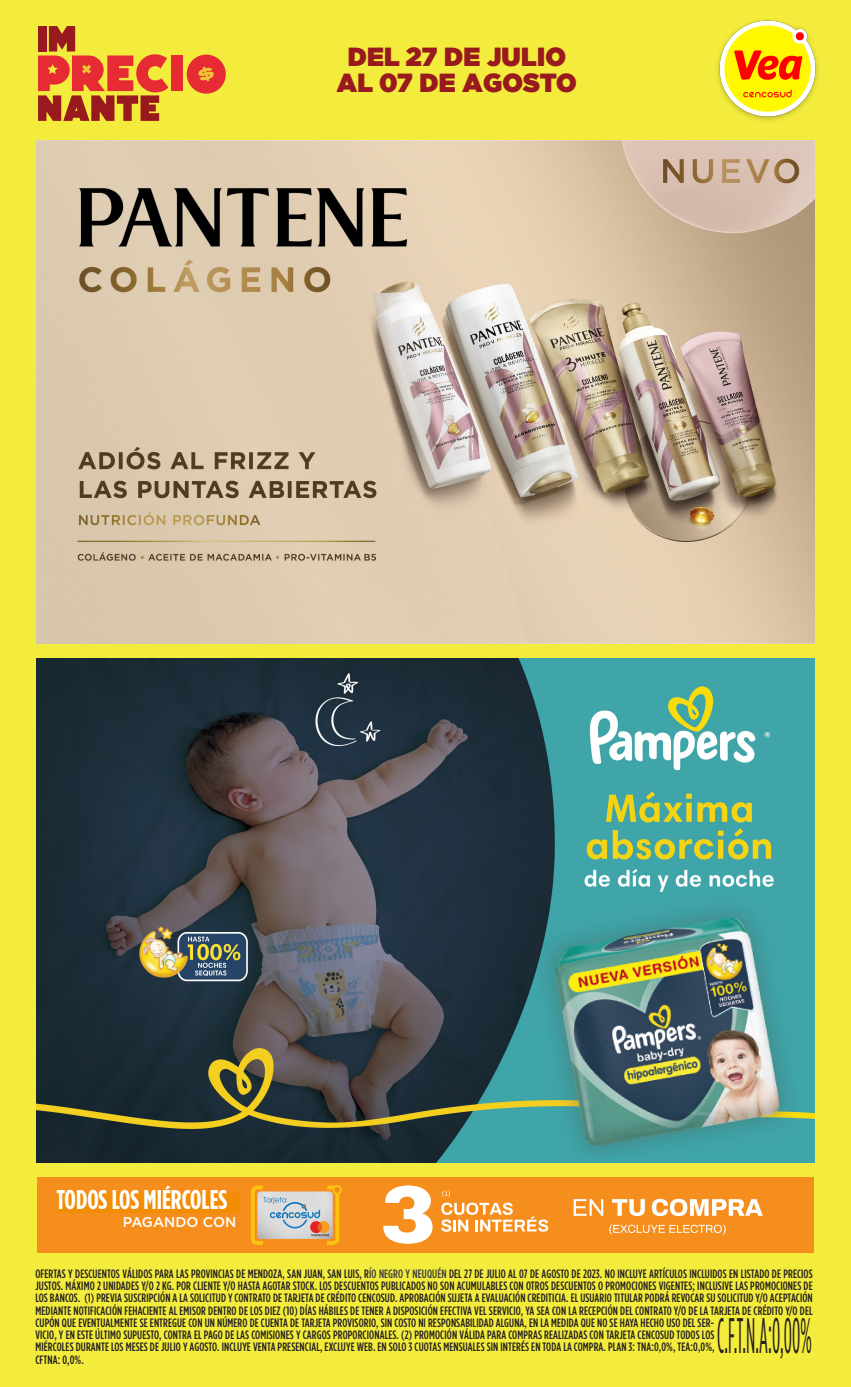
<style>
.page{position:relative;width:851px;height:1387px;background:#fff}
.page>*{position:absolute;margin:0;border:0;box-sizing:border-box;transform-origin:0 0}
.t1{font:49.8px "Gotham Condensed";color:#231f20;scale:.44 1}
.t2{font:700 27.1px "Gotham Condensed";color:#fff}
.t3{font:900 26.1px/25.7px "Gotham";letter-spacing:.01em;color:#981a1e;text-align:center}
.t4{font:700 14.3px "Gotham";letter-spacing:-.025em;color:#fff}
.t5{font:500 14.2px "Gotham";color:#fff}
.t6{font:500 12.1px/12.2px "Gotham Condensed";letter-spacing:.01em;color:#231f20}
.s1{color:#3e3e3f}
</style>
<div class="page">
<div style="left:0;top:0;width:850px;height:1386px;background:#f3ec3c"></div>
<div style="left:171px;top:55px;width:11px;height:36px;background:#e62b34"></div>
<div style="left:187px;top:55px;width:39px;height:39px;background:#e62b34;border-radius:50%"></div>
<svg style="left:198px;top:66px;width:16px;height:15px"></svg>
<svg style="left:38px;top:26px;width:130px;height:95px"></svg>
<img style="left:717px;top:20px;width:101px;height:101px">
<div style="left:38px;top:1177px;width:776px;height:75px;background:#f68e1e"></div>
<svg style="left:251px;top:1185px;width:91px;height:59px"></svg>
<svg style="left:442px;top:1190px;width:8px;height:6px"></svg>
<svg style="left:383px;top:1185px;width:49px;height:58px"></svg>
<svg style="left:441px;top:1202px;width:107px;height:29px"></svg>
<svg style="left:573px;top:1199px;width:30px;height:16px"></svg>
<svg style="left:612px;top:1199px;width:32px;height:16px"></svg>
<svg style="left:651px;top:1198px;width:111px;height:17px"></svg>
<svg style="left:609px;top:1224px;width:116px;height:10px"></svg>
<div style="left:59px;top:1192px;width:181px;height:20px;background:#f28c00"></div>
<img style="left:36px;top:140px;width:778px;height:503px">
<img style="left:36px;top:658px;width:778px;height:504px">
<p class="t3" style="left:337px;top:43px;width:241px">DEL 27 DE JULIO<br>AL 07 DE AGOSTO</p>
<p class="t2" style="left:56px;top:1183px;width:172px">TODOS LOS MIÉRCOLES</p>
<p class="t4" style="left:63px;top:1198px;width:175px">TODOS LOS MIÉRCOLES</p>
<p class="t5" style="left:123px;top:1212px;width:115px">PAGANDO CON</p>
<p class="t6" style="left:35px;top:1267px;width:778px">OFERTAS Y DESCUENTOS VÁLIDOS PARA LAS PROVINCIAS DE MENDOZA, SAN JUAN, SAN LUIS, R<span class="s1">ÍO NEGRO Y NEUQUÉN</span> DEL 27 DE JULIO AL 07 DE AGOSTO DE 2023. NO INCLUYE ARTÍCULOS INCLUIDOS EN LISTADO DE PRECIOS JUSTOS. MÁXIMO 2 UNIDADES Y/O 2 KG. POR CLIENTE Y/O HASTA AGOTAR STOCK. LOS DESCUENTOS PUBLICADOS NO SON ACUMULABLES CON OTROS DESCUENTOS O PROMOCIONES VIGENTES; INCLUSIVE LAS PROMOCIONES DE LOS BANCOS. (1) PREVIA SUSCRIPCIÓN A LA SOLICITUD Y CONTRATO DE TARJETA DE CRÉDITO CENCOSUD. APROBACIÓN SUJETA A EVALUACIÓN CREDITICIA. EL USUARIO TITULAR PODRÁ REVOCAR SU SOLICITUD Y/O ACEPTACIÓN MEDIANTE NOTIFICACIÓN FEHACIENTE AL EMISOR DENTRO DE LOS DIEZ (10) DÍAS HÁBILES DE TENER A DISPOSICIÓN EFECTIVA VEL SERVICIO, YA SEA CON LA RECEPCIÓN DEL CONTRATO Y/O DE LA TARJETA DE CRÉDITO Y/O DEL CUPÓN QUE EVENTUALMENTE SE ENTREGUE CON UN NÚMERO DE CUENTA DE TARJETA PROVISORIO, SIN COSTO NI RESPONSABILIDAD ALGUNA, EN LA MEDIDA QUE NO SE HAYA HECHO USO DEL SER-<br>VICIO, Y EN ESTE ÚLTIMO SUPUESTO, CONTRA EL PAGO DE LAS COMISIONES Y CARGOS PROPORCIONALES. (2) PROMOCIÓN VÁLIDA PARA COMPRAS REALIZADAS CON TARJETA CENCOSUD TODOS LOS<br>MIÉRCOLES DURANTE LOS MESES DE JULIO Y AGOSTO. INCLUYE VENTA PRESENCIAL, EXCLUYE WEB. EN SOLO 3 CUOTAS MENSUALES SIN INTERÉS EN TODA LA COMPRA. PLAN 3: TNA:0,0%, TEA:0,0%,<br>CFTNA: 0,0%.</p>
<p class="t1" style="left:717px;top:1309px;width:216px">C.F.T.N.A:0,00%</p>
</div>
